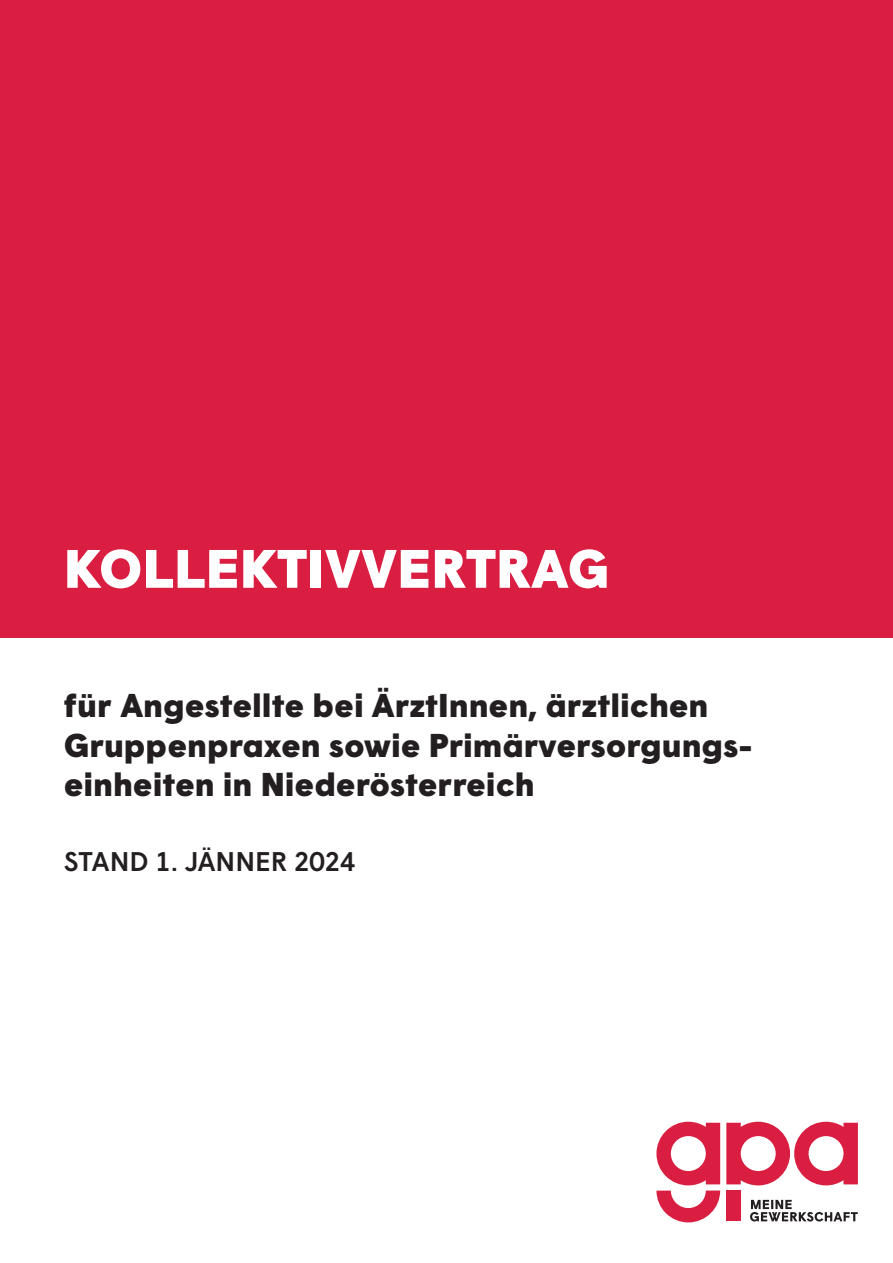
<style>
.page{position:relative;width:893px;height:1263px;background:#fff}
.page>*{position:absolute;margin:0;border:0;box-sizing:border-box;transform-origin:0 0}
.t1{font:900 54px "Wigrum";color:#fff}
.t2{font:900 33px/39.6px "Wigrum";color:#231f20}
.t3{font:500 27px "Wigrum";color:#231f20}
</style>
<div class="page">
<div style="left:0;top:0;width:893px;height:638px;background:#da1e42"></div>
<svg style="left:750px;top:1200px;width:108px;height:21px"></svg>
<div style="left:726px;top:1190px;width:15px;height:31px;background:#da1e42"></div>
<svg style="left:656px;top:1122px;width:64px;height:100px"></svg>
<svg style="left:726px;top:1122px;width:132px;height:63px"></svg>
<p class="t1" style="left:64px;top:528px;width:547px">KOLLEKTIVVERTRAG</p>
<p class="t2" style="left:64px;top:683px;width:691px">für Angestellte bei ÄrztInnen, ärztlichen<br>Gruppenpraxen sowie Primärversorgungs&shy;einheiten in Niederösterreich</p>
<p class="t3" style="left:64px;top:841px;width:293px">STAND 1. JÄNNER 2024</p>
</div>
